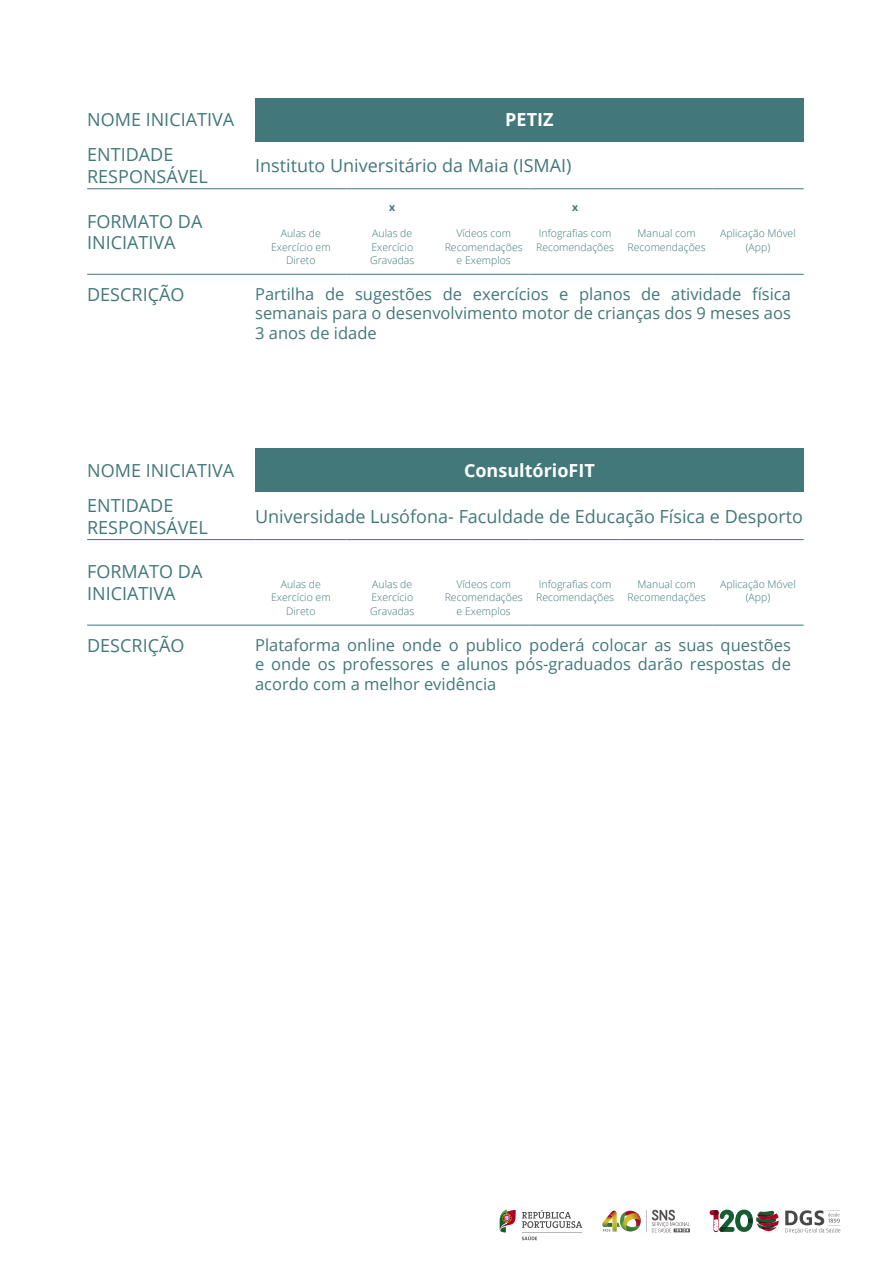
<style>
.page{position:relative;width:893px;height:1263px;background:#fff}
.page>*{position:absolute;margin:0;border:0;box-sizing:border-box;transform-origin:0 0}
.t1{font:18px/21.6px "Open Sans";color:#42787a}
.t2{font:700 18px "Open Sans";color:#fff}
.t3{font:16.5px/19.8px "Open Sans";color:#42787a;text-align:justify}
.t4{font:300 10.5px/13.5px "Open Sans";color:#42787a;text-align:center}
.t5{font:700 10.5px "Open Sans";color:#42787a}
</style>
<div class="page">
<svg style="left:500px;top:1210px;width:16px;height:22px"></svg>
<svg style="left:522px;top:1210px;width:60px;height:30px"></svg>
<svg style="left:602px;top:1210px;width:88px;height:22px"></svg>
<svg style="left:785px;top:1210px;width:55px;height:23px"></svg>
<div style="left:710px;top:1210px;width:8px;height:5px;background:#b00024;border-radius:3px"></div>
<svg style="left:713px;top:1209px;width:66px;height:23px"></svg>
<div style="left:255px;top:98px;width:549px;height:43px;background:#42787a"></div>
<hr style="left:87px;top:188px;width:168px;height:1px;background:#42787a">
<hr style="left:87px;top:274px;width:168px;height:1px;background:#42787a">
<hr style="left:255px;top:188px;width:92px;height:1px;background:#42787a">
<hr style="left:347px;top:188px;width:91px;height:1px;background:#42787a">
<hr style="left:438px;top:188px;width:91px;height:1px;background:#42787a">
<hr style="left:529px;top:188px;width:92px;height:1px;background:#42787a">
<hr style="left:621px;top:188px;width:91px;height:1px;background:#42787a">
<hr style="left:712px;top:188px;width:92px;height:1px;background:#42787a">
<hr style="left:255px;top:274px;width:92px;height:1px;background:#42787a">
<hr style="left:347px;top:274px;width:91px;height:1px;background:#42787a">
<hr style="left:438px;top:274px;width:91px;height:1px;background:#42787a">
<hr style="left:529px;top:274px;width:92px;height:1px;background:#42787a">
<hr style="left:621px;top:274px;width:91px;height:1px;background:#42787a">
<hr style="left:712px;top:274px;width:92px;height:1px;background:#42787a">
<div style="left:255px;top:449px;width:549px;height:43px;background:#42787a"></div>
<hr style="left:87px;top:539px;width:168px;height:1px;background:#42787a">
<hr style="left:87px;top:625px;width:168px;height:1px;background:#42787a">
<hr style="left:255px;top:539px;width:92px;height:1px;background:#42787a">
<hr style="left:347px;top:539px;width:91px;height:1px;background:#42787a">
<hr style="left:438px;top:539px;width:91px;height:1px;background:#42787a">
<hr style="left:529px;top:539px;width:92px;height:1px;background:#42787a">
<hr style="left:621px;top:539px;width:91px;height:1px;background:#42787a">
<hr style="left:712px;top:539px;width:92px;height:1px;background:#42787a">
<hr style="left:255px;top:625px;width:92px;height:1px;background:#42787a">
<hr style="left:347px;top:625px;width:91px;height:1px;background:#42787a">
<hr style="left:438px;top:625px;width:91px;height:1px;background:#42787a">
<hr style="left:529px;top:625px;width:92px;height:1px;background:#42787a">
<hr style="left:621px;top:625px;width:91px;height:1px;background:#42787a">
<hr style="left:712px;top:625px;width:92px;height:1px;background:#42787a">
<h1 class="t1" style="left:87px;top:109px;width:149px">NOME INICIATIVA</h1>
<h1 class="t2" style="left:505px;top:107px;width:50px">PETIZ</h1>
<h1 class="t1" style="left:87px;top:143px;width:122px">ENTIDADE<br>RESPONSÁVEL</h1>
<h1 class="t1" style="left:255px;top:154px;width:318px">Instituto Universitário da Maia (ISMAI)</h1>
<h1 class="t1" style="left:87px;top:210px;width:117px">FORMATO DA<br>INICIATIVA</h1>
<p class="t5" style="left:389px;top:200px;width:8px">x</p>
<p class="t5" style="left:572px;top:200px;width:8px">x</p>
<p class="t4" style="left:271px;top:226px;width:61px">Aulas de<br>Exercício em<br>Direto</p>
<p class="t4" style="left:370px;top:226px;width:46px;text-align:left">Aulas de<br>Exercício<br>Gravadas</p>
<p class="t4" style="left:445px;top:226px;width:79px">Vídeos com<br>Recomendações e Exemplos</p>
<p class="t4" style="left:536px;top:226px;width:79px;text-align:left">Infografias com<br>Recomendações</p>
<p class="t4" style="left:628px;top:226px;width:79px">Manual com<br>Recomendações</p>
<p class="t4" style="left:720px;top:226px;width:77px">Aplicação Móvel (App)</p>
<h1 class="t1" style="left:87px;top:283px;width:99px">DESCRIÇÃO</h1>
<h2 class="t3" style="left:255px;top:283px;width:537px">Partilha de sugestões de exercícios e planos de atividade física semanais para o desenvolvimento motor de crianças dos 9 meses aos 3 anos de idade</h2>
<h1 class="t1" style="left:87px;top:459px;width:149px">NOME INICIATIVA</h1>
<h1 class="t2" style="left:464px;top:458px;width:132px">ConsultórioFIT</h1>
<h1 class="t1" style="left:87px;top:494px;width:122px">ENTIDADE<br>RESPONSÁVEL</h1>
<h1 class="t1" style="left:255px;top:505px;width:549px">Universidade Lusófona- Faculdade de Educação Física e Desporto</h1>
<h1 class="t1" style="left:87px;top:561px;width:117px">FORMATO DA<br>INICIATIVA</h1>
<p class="t4" style="left:271px;top:577px;width:61px">Aulas de<br>Exercício em<br>Direto</p>
<p class="t4" style="left:370px;top:577px;width:46px;text-align:left">Aulas de<br>Exercício<br>Gravadas</p>
<p class="t4" style="left:445px;top:577px;width:79px">Vídeos com<br>Recomendações e Exemplos</p>
<p class="t4" style="left:536px;top:577px;width:79px;text-align:left">Infografias com<br>Recomendações</p>
<p class="t4" style="left:628px;top:577px;width:79px">Manual com<br>Recomendações</p>
<p class="t4" style="left:720px;top:577px;width:77px">Aplicação Móvel (App)</p>
<h1 class="t1" style="left:87px;top:634px;width:99px">DESCRIÇÃO</h1>
<h2 class="t3" style="left:255px;top:634px;width:537px">Plataforma online onde o publico poderá colocar as suas questões e onde os professores e alunos pós-graduados darão respostas de acordo com a melhor evidência</h2>
</div>
